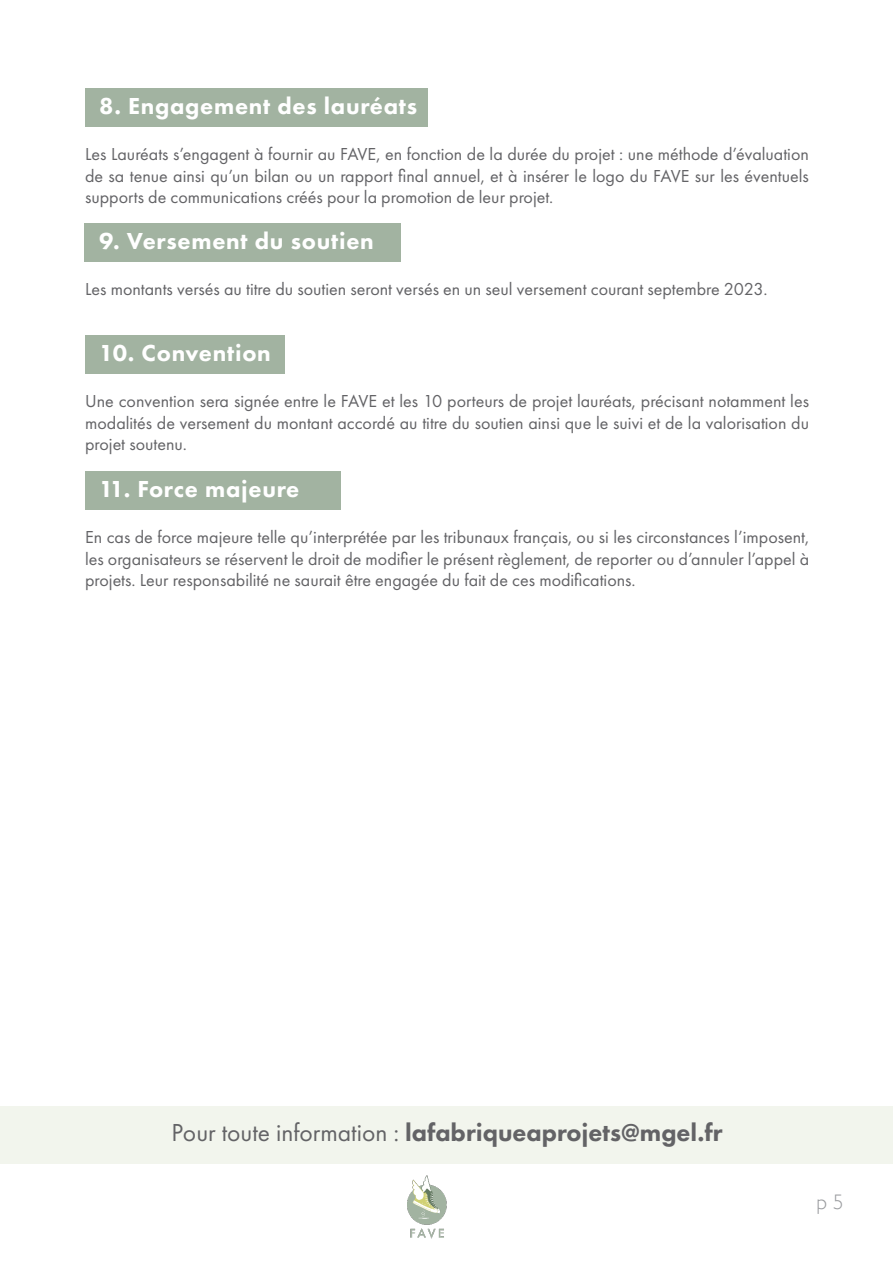
<style>
.page{position:relative;width:893px;height:1263px;background:#fff}
.page>*{position:absolute;margin:0;border:0;box-sizing:border-box;transform-origin:0 0}
.t1{font:800 25.5px "Futura PT";color:#636366}
.t2{font:800 24px "Futura PT";letter-spacing:.03em;color:#fff}
.t3{font:300 21px "Gill Sans";color:#999b9e}
.t4{font:18px/21.6px "Futura PT";color:#636366;text-align:justify}
.s1{font-weight:400}
</style>
<div class="page">
<div style="left:0;top:1106px;width:893px;height:58px;background:#f2f5ed"></div>
<div style="left:85px;top:223px;width:316px;height:38px;background:#a2b3a1"></div>
<div style="left:85px;top:335px;width:200px;height:38px;background:#a2b3a1"></div>
<div style="left:85px;top:471px;width:255px;height:38px;background:#a2b3a1"></div>
<img style="left:407px;top:1175px;width:40px;height:64px">
<div style="left:85px;top:88px;width:342px;height:38px;background:#a2b3a1"></div>
<p class="t2" style="left:99px;top:91px;width:319px">8. Engagement des lauréats</p>
<p class="t4" style="left:85px;top:143px;width:725px">Les Lauréats s’engagent à fournir au FAVE, en fonction de la durée du projet : une méthode d’évaluation de sa tenue ainsi qu’un bilan ou un rapport final annuel, et à insérer le logo du FAVE sur les éventuels supports de communications créés pour la promotion de leur projet.</p>
<p class="t2" style="left:99px;top:226px;width:276px">9. Versement du soutien</p>
<p class="t4" style="left:85px;top:278px;width:684px">Les montants versés au titre du soutien seront versés en un seul versement courant septembre 2023.</p>
<p class="t2" style="left:99px;top:338px;width:173px">10. Convention</p>
<p class="t4" style="left:85px;top:390px;width:725px">Une convention sera signée entre le FAVE et les 10 porteurs de projet lauréats, précisant notamment les modalités de versement du montant accordé au titre du soutien ainsi que le suivi et de la valorisation du projet soutenu.</p>
<p class="t2" style="left:99px;top:473px;width:202px">11. Force majeure</p>
<p class="t4" style="left:85px;top:526px;width:725px">En cas de force majeure telle qu’interprétée par les tribunaux français, ou si les circonstances l’imposent, les organisateurs se réservent le droit de modifier le présent règlement, de reporter ou d’annuler l’appel à projets. Leur responsabilité ne saurait être engagée du fait de ces modifications.</p>
<p class="t1" style="left:172px;top:1116px;width:552px"><span class="s1">Pour toute information :</span> lafabriqueaprojets@mgel.fr</p>
<p class="t3" style="left:816px;top:1186px;width:29px">p 5</p>
</div>
